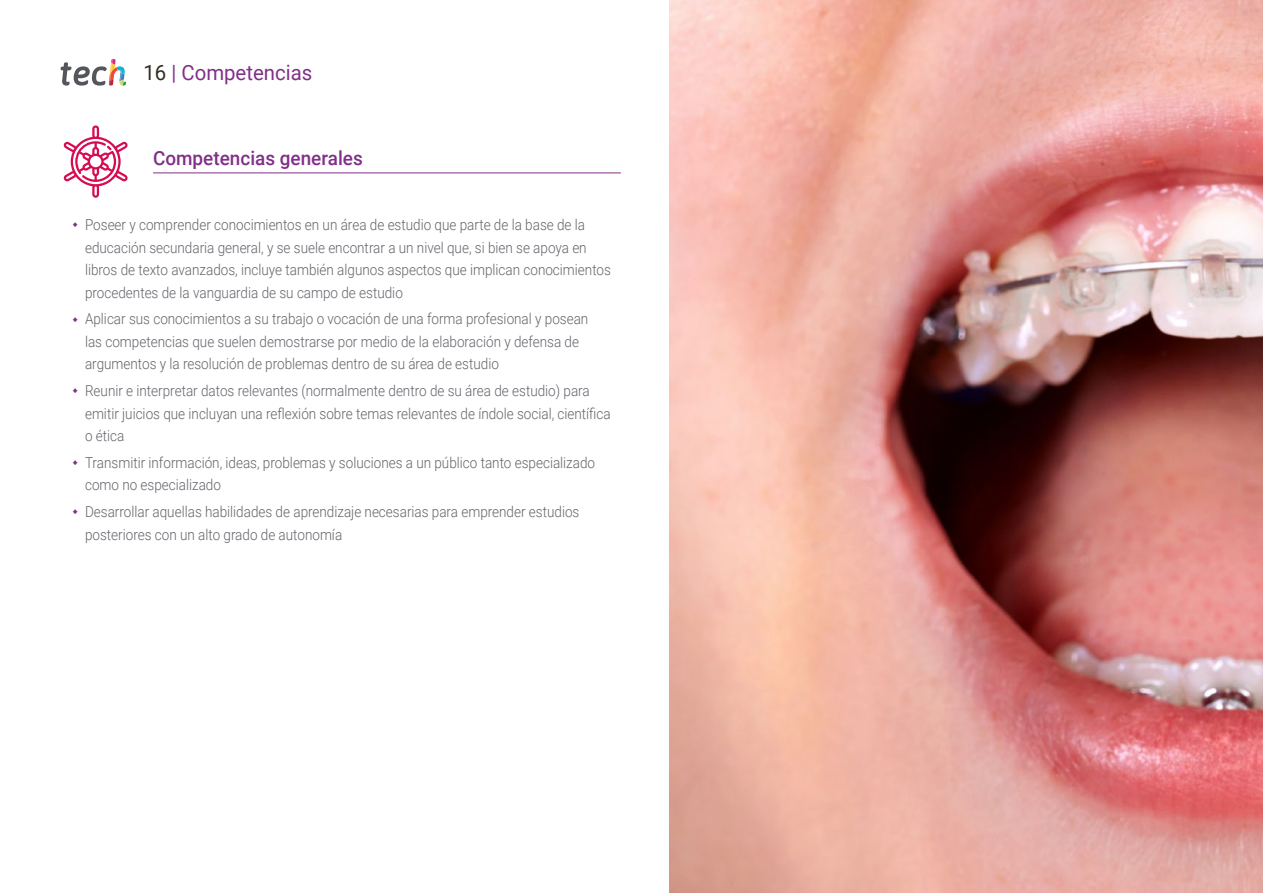
<style>
.page{position:relative;width:1263px;height:893px;background:#fff}
.page>*{position:absolute;margin:0;border:0;box-sizing:border-box;transform-origin:0 0}
.t1{font:21px "Roboto";color:#813089}
.t2{font:500 19.5px "Roboto";color:#813089}
.t3{font:300 15px/22.5px "Roboto";color:#61646a;scale:.9 1}
.s1{color:#312e20}
</style>
<div class="page">
<hr style="left:153px;top:173px;width:468px;height:1px;background:#813089">
<svg style="left:63px;top:125px;width:65px;height:73px"></svg>
<svg style="left:61px;top:59px;width:65px;height:27px"></svg>
<img style="left:670px;top:0;width:593px;height:893px">
<h1 class="t1" style="left:144px;top:57px;width:170px"><span class="s1">16</span> | Competencias</h1>
<h2 class="t2" style="left:153px;top:144px;width:211px">Competencias generales</h2>
<p class="t3" style="left:85px;top:213px;width:586px">Poseer y comprender conocimientos en un área de estudio que parte de la base de la educación secundaria general, y se suele encontrar a un nivel que, si bien se apoya en libros de texto avanzados, incluye también algunos aspectos que implican conocimientos procedentes de la vanguardia de su campo de estudio</p>
<p class="t3" style="left:85px;top:307px;width:561px">Aplicar sus conocimientos a su trabajo o vocación de una forma profesional y posean las competencias que suelen demostrarse por medio de la elaboración y defensa de argumentos y la resolución de problemas dentro de su área de estudio</p>
<p class="t3" style="left:85px;top:379px;width:586px">Reunir e interpretar datos relevantes (normalmente dentro de su área de estudio) para emitir juicios que incluyan una reflexión sobre temas relevantes de índole social, científica o ética</p>
<p class="t3" style="left:85px;top:451px;width:568px">Transmitir información, ideas, problemas y soluciones a un público tanto especializado como no especializado</p>
<p class="t3" style="left:85px;top:500px;width:551px">Desarrollar aquellas habilidades de aprendizaje necesarias para emprender estudios posteriores con un alto grado de autonomía</p>
</div>
